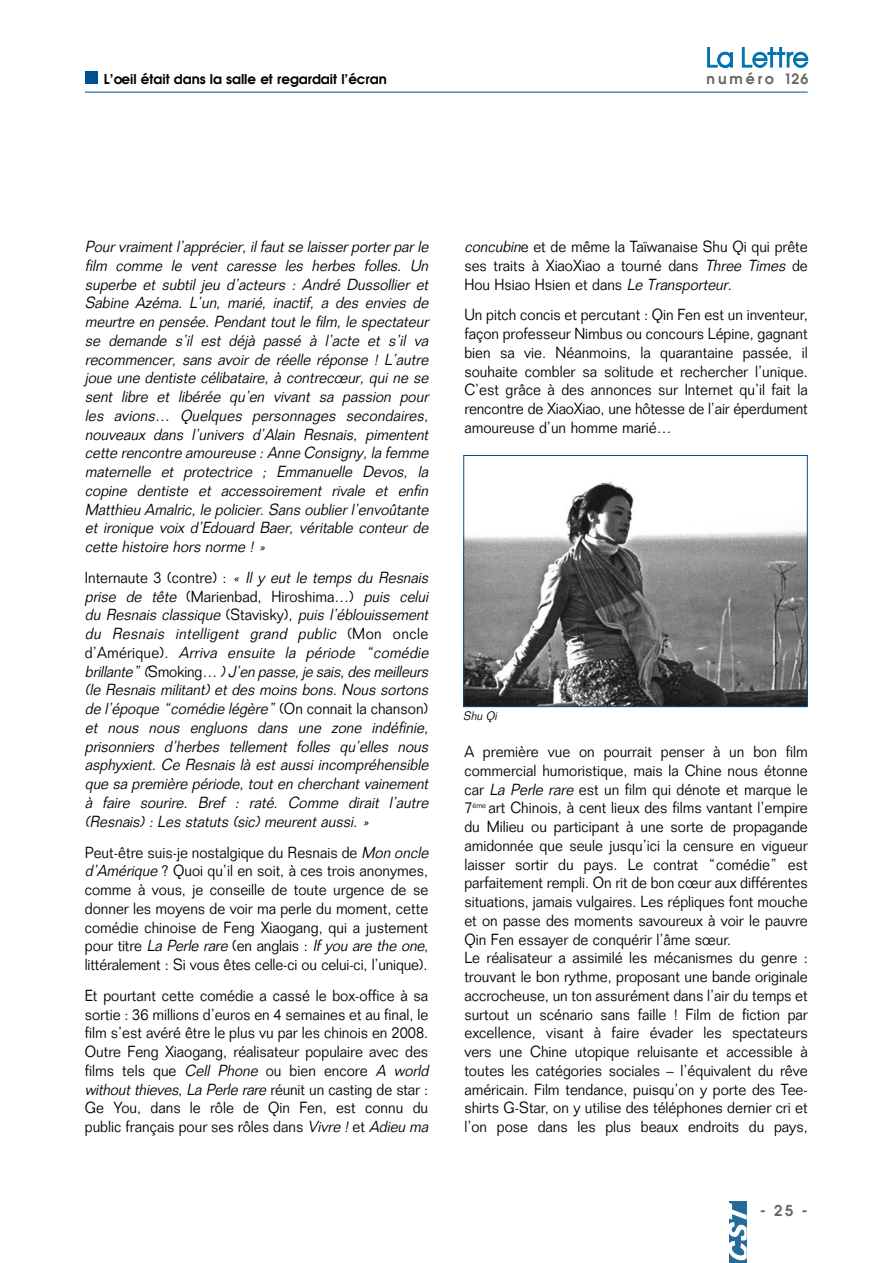
<style>
.page{position:relative;width:893px;height:1263px;background:#fff}
.page>*{position:absolute;margin:0;border:0;box-sizing:border-box;transform-origin:0 0}
.t1{font:300 15.75px/18.8px "Folio";color:#000;scale:.93 1}
.t2{font:italic 300 15.75px/18.8px "Folio";color:#000;text-align:justify;scale:.93 1}
.t3{font:600 15px "Avant Garde";color:#666}
.t4{font:600 14.25px "Avant Garde";letter-spacing:.2em;color:#666}
.t5{font:600 13.5px "Avant Garde";color:#000}
.t6{font:italic 300 12px "Folio";color:#000;scale:.93 1}
.s1{font-style:normal}
.s2{font-style:italic}
</style>
<div class="page">
<div style="left:729px;top:1201px;width:18px;height:62px;background:#256a99"></div>
<svg style="left:729px;top:1203px;width:18px;height:58px"></svg>
<hr style="left:85px;top:92px;width:723px;height:1px;background:#004f91">
<div style="left:85px;top:71px;width:13px;height:13px;background:#004f91"></div>
<svg style="left:707px;top:47px;width:26px;height:21px"></svg>
<svg style="left:742px;top:47px;width:66px;height:21px"></svg>
<div style="left:717px;top:52px;width:15px;height:16px;border:1px solid #0072ae;border-radius:50%"></div>
<img style="left:465px;top:482px;width:341px;height:223px">
<div style="left:463px;top:455px;width:345px;height:252px;border:1px solid #004f91"></div>
<p class="t5" style="left:104px;top:72px;width:284px">L’oeil était dans la salle et regardait l’écran</p>
<p class="t4" style="left:707px;top:72px;width:103px">numéro 126</p>
<p class="t2" style="left:85px;top:239px;width:374px">Pourvraimentl’apprécier,ilfautse laisserporterparle film comme le vent caresse les herbes folles. Un superbe et subtil jeu d’acteurs : André Dussollier et Sabine Azéma. L’un, marié, inactif, a des envies de meurtre en pensée. Pendant tout le film, le spectateur se demande s’il est déjà passé à l’acte et s’il va recommencer, sans avoir de réelle réponse ! L’autre joue une dentiste célibataire, à contrecœur, qui ne se sent libre et libérée qu’en vivant sa passion pour les avions… Quelques personnages secondaires, nouveaux dans l’univers d’Alain Resnais, pimentent cette rencontre amoureuse :Anne Consigny,la femme maternelle et protectrice ; Emmanuelle Devos, la copine dentiste et accessoirement rivale et enfin Matthieu Amalric, le policier. Sans oublier l’envoûtante et ironique voix d’Edouard Baer, véritable conteur de cette histoire hors norme ! »</p>
<p class="t2" style="left:85px;top:570px;width:374px;text-align:left"><span class="s1">Internaute 3 (contre) :</span> « Il y eut le temps du Resnais prise de tête <span class="s1">(Marienbad, Hiroshima…)</span> puis celui du Resnais classique <span class="s1">( S t a v i s ky )</span> , puis l’éblouissement du Resnais intelligent grand public <span class="s1">( M o n o n c l e d ’ A m é r i q u e ) .</span> Arriva ensuite la période “comédie brillante” (<span class="s1">S m o k i n g</span> … )J’en passe,je sais,des meilleurs (le Resnais militant) et des moins bons. Nous sortons de l’époque “comédie légère” <span class="s1">(O n co n n a i t l a c h a n s o n ) </span>et nous nous engluons dans une zone indéfinie, prisonniers d’herbes tellement folles qu’elles nous asphyxient. Ce Resnais là est aussi incompréhensible que sa première période, tout en cherchant vainement à faire sourire. Bref : raté. Comme dirait l’autre (Resnais) : Les statuts (sic) meurent aussi. »</p>
<p class="t1" style="left:85px;top:844px;width:374px">Peut-être suis-je nostalgique du Resnais de <span class="s2">Mon oncle d’Amérique</span>? Quoi qu’il en soit, à ces trois anonymes, comme à vous, je conseille de toute urgence de se donner les moyens de voir ma perle du moment, cette comédie chinoise de Feng Xiaogang, qui a justement pour titre <span class="s2">La Perle rare</span> (en anglais : <span class="s2">If you are the one</span>, littéralement : Si vous êtes celle-ci ou celui-ci, l’unique).</p>
<p class="t1" style="left:85px;top:987px;width:374px">Et pourtant cette comédie a cassé le box-office à sa sortie : 36 millions d’euros en 4 semaines et au final, le film s’est avéré être le plus vu par les chinois en 2008.<br>Outre Feng Xiaogang, réalisateur populaire avec des films tels que <span class="s2">Cell Phone</span> ou bien encore <span class="s2">A world without thieves</span>, <span class="s2">La Perle rare</span> ré u n i t u n c a s t i n g d e s t a r :<br>Ge You, dans le rôle de Qin Fen, est connu du public français pour ses rôles dans <span class="s2">Vivre !</span>et <span class="s2">Adieu ma</span></p>
<p class="t1" style="left:464px;top:239px;width:371px;text-align:justify"><span class="s2">concubin</span>e et de même la Taïwanaise Shu Qi qui prête ses traits à XiaoXiao a tourné dans <span class="s2">Three Times</span> de Hou Hsiao Hsien et dans <span class="s2">Le Transporteur</span>.</p>
<p class="t1" style="left:464px;top:307px;width:371px;text-align:justify">Un pitch concis et percutant : Qin Fen est un inventeur, façon professeur Nimbus ou concours Lépine, gagnant bien sa vie. Néanmoins, la quarantaine passée, il souhaite combler sa solitude et rechercher l’unique.<br>C’est grâce à des annonces sur Internet qu’il fait la rencontre de XiaoXiao, une hôtesse de l’air éperdument amoureuse d’un homme marié…</p>
<p class="t6" style="left:463px;top:712px;width:40px">Shu Qi</p>
<p class="t1" style="left:464px;top:744px;width:371px">A première vue on pourrait penser à un bon film commercial humoristique, mais la Chine nous étonne car <span class="s2">La Perle rare</span> est un film qui dénote et marque le 7<sup>ème</sup> art Chinois, à cent lieux des films vantant l’empire du Milieu ou participant à une sorte de propagande amidonnée que seule jusqu’ici la censure en vigueur laisser sortir du pays. Le contrat “comédie” est parfaitement rempli. On rit de bon cœur aux différentes situations, jamais vulgaires. Les répliques font mouche et on passe des moments savoureux à voir le pauvre Qin Fen essayer de conquérir l’âme sœur.<br>Le réalisateur a assimilé les mécanismes du genre : trouvant le bon rythme, proposant une bande originale accrocheuse, un ton assurément dans l’air du temps et surtout un scénario sans faille ! Film de fiction par excellence, visant à faire évader les spectateurs vers une Chine utopique reluisante et accessible à toutes les catégories sociales – l’équivalent du rêve américain. Film tendance, puisqu’on y porte des Tee&shy;shirts G-Star, on y utilise des téléphones dernier cri et l’on pose dans les plus beaux endroits du pays,</p>
<p class="t3" style="left:760px;top:1204px;width:49px">-25-</p>
</div>
